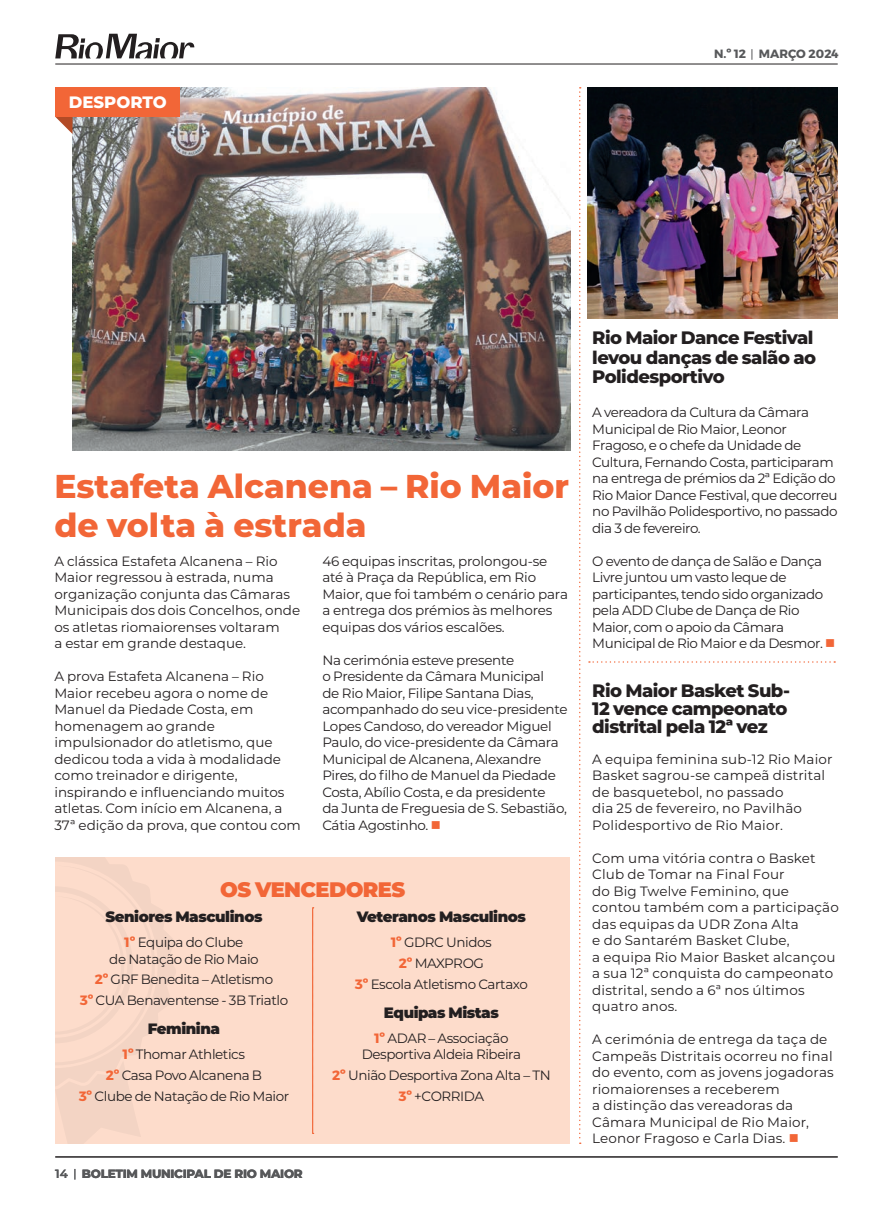
<style>
.page{position:relative;width:893px;height:1212px;background:#fff}
.page>*{position:absolute;margin:0;border:0;box-sizing:border-box;transform-origin:0 0}
.TÍTULO_E{font:800 33px/39px "Montserrat";color:#f26637}
.TXT{font:900 21px "Montserrat";letter-spacing:-.03em;color:#f26637}
.TÍTULO_D{font:800 18px/19.5px "Montserrat";letter-spacing:-.03em;color:#231f20}
.CABEÇA_DE_SECÇÃO{font:800 16.5px "Montserrat";color:#fff}
.TXT-2{font:900 15px "Montserrat";letter-spacing:-.03em;color:#231f20}
.TXT-3{font:13.5px/16.5px "Montserrat";letter-spacing:-.01em;color:#231f20}
.TXT-4{font:13.5px/16.5px "Montserrat";letter-spacing:-.03em;color:#231f20}
.TXT-5{font:13.5px/16.5px "Montserrat";letter-spacing:.01em;color:#231f20}
.TXT-6{font:13.5px "Montserrat";letter-spacing:-.035em;color:#231f20}
.t1{font:800 12px "Montserrat";letter-spacing:-.025em;color:#57585a}
.t2{font:700 12px "Montserrat";color:#57585a}
.s1{color:#f26637}
.s2{font-weight:700;color:#f26637}
.s3{font-weight:600}
</style>
<div class="page">
<hr style="left:55px;top:64px;width:783px;height:1px;background:#231f20">
<svg style="left:55px;top:34px;width:139px;height:24px"></svg>
<img style="left:73px;top:87px;width:497px;height:363px">
<svg style="left:55px;top:117px;width:17px;height:17px"></svg>
<div style="left:55px;top:87px;width:125px;height:30px;background:#f26637"></div>
<hr style="left:55px;top:1157px;width:783px;height:1px;background:#231f20">
<svg style="left:589px;top:661px;width:246px;height:2px"></svg>
<svg style="left:579px;top:87px;width:2px;height:1057px"></svg>
<img style="left:588px;top:87px;width:250px;height:231px">
<div style="left:55px;top:858px;width:515px;height:286px;background:#fddccb"></div>
<svg style="left:312px;top:907px;width:2px;height:227px"></svg>
<p class="CABEÇA_DE_SECÇÃO" style="left:69px;top:90px;width:99px">DESPORTO</p>
<p class="t2" style="left:714px;top:44px;width:126px">N.º 12 MARÇO 2024</p>
<p class="TÍTULO_E" style="left:54px;top:465px;width:516px">Estafeta Alcanena – Rio Maior de volta à estrada</p>
<p class="TXT-3" style="left:54px;top:552px;width:247px">A clássica Estafeta Alcanena – Rio Maior regressou à estrada, numa organização conjunta das Câmaras Municipais dos dois Concelhos, onde os atletas riomaiorenses voltaram<br>a estar em grande destaque.</p>
<p class="TXT-3" style="left:54px;top:667px;width:248px">A prova Estafeta Alcanena – Rio<br>Maior recebeu agora o nome de<br>Manuel da Piedade Costa, em homenagem ao grande impulsionador do atletismo, que dedicou toda a vida à modalidade como treinador e dirigente, inspirando e influenciando muitos atletas. Com início em Alcanena, a<br>37ª edição da prova, que contou com</p>
<p class="TXT-3" style="left:322px;top:552px;width:247px">46 equipas inscritas, prolongou-se até à Praça da República, em Rio Maior, que foi também o cenário para a entrega dos prémios às melhores equipas dos vários escalões.</p>
<p class="TXT-3" style="left:322px;top:651px;width:247px">Na cerimónia esteve presente<br>o Presidente da Câmara Municipal<br>de Rio Maior, Filipe Santana Dias, acompanhado do seu vice-presidente Lopes Candoso, do vereador Miguel Paulo, do vice-presidente da Câmara Municipal de Alcanena, Alexandre Pires, do filho de Manuel da Piedade Costa, Abílio Costa, e da presidente<br>da Junta de Freguesia de S. Sebastião, Cátia Agostinho. <span class="s1">■</span></p>
<p class="TXT" style="left:220px;top:874px;width:187px">OS VENCEDORES</p>
<p class="TXT-2" style="left:105px;top:905px;width:159px">Seniores Masculinos</p>
<p class="TXT-4" style="left:109px;top:934px;width:151px;text-align:center"><span class="s2">1º</span> Equipa do Clube<br>de Natação de Rio Maio</p>
<p class="TXT-4" style="left:95px;top:971px;width:180px"><span class="s2">2º</span> GRF Benedita – Atletismo</p>
<p class="TXT-4" style="left:80px;top:992px;width:210px"><span class="s2">3º</span> CUA Benaventense - 3B Triatlo</p>
<p class="TXT-2" style="left:148px;top:1018px;width:74px">Feminina</p>
<p class="TXT-4" style="left:123px;top:1046px;width:124px"><span class="s2">1º</span> Thomar Athletics</p>
<p class="TXT-4" style="left:106px;top:1067px;width:158px"><span class="s2">2º</span> Casa Povo Alcanena B</p>
<p class="TXT-4" style="left:79px;top:1087px;width:212px"><span class="s2">3º</span> Clube de Natação de Rio Maior</p>
<p class="TXT-2" style="left:357px;top:905px;width:171px">Veteranos Masculinos</p>
<p class="TXT-4" style="left:391px;top:934px;width:102px"><span class="s2">1º</span> GDRC Unidos</p>
<p class="TXT-6" style="left:399px;top:954px;width:87px"><span class="s2">2º</span> MAXPROG</p>
<p class="TXT-4" style="left:355px;top:975px;width:175px"><span class="s2">3º</span> Escola Atletismo Cartaxo</p>
<p class="TXT-2" style="left:384px;top:1001px;width:116px">Equipas Mistas</p>
<p class="TXT-4" style="left:362px;top:1029px;width:161px;text-align:center"><span class="s2">1º</span> ADAR – Associação<br>Desportiva Aldeia Ribeira</p>
<p class="TXT-4" style="left:332px;top:1067px;width:220px"><span class="s2">2º</span> União Desportiva Zona Alta – TN</p>
<p class="TXT-4" style="left:399px;top:1087px;width:87px"><span class="s2">3º</span> +CORRIDA</p>
<p class="t1" style="left:55px;top:1165px;width:249px"><span class="s3">14</span> BOLETIM MUNICIPAL DE RIO MAIOR</p>
<p class="TÍTULO_D" style="left:592px;top:327px;width:226px">Rio Maior Dance Festival levou danças de salão ao<br>Polidesportivo</p>
<p class="TXT-4" style="left:592px;top:403px;width:247px">A vereadora da Cultura da Câmara Municipal de Rio Maior, Leonor Fragoso, e o chefe da Unidade de Cultura, Fernando Costa, participaram na entrega de prémios da 2ª Edição do Rio Maior Dance Festival, que decorreu no Pavilhão Polidesportivo, no passado dia 3 de fevereiro.</p>
<p class="TXT-4" style="left:592px;top:552px;width:244px">O evento de dança de Salão e Dança<br>Livre juntou um vasto leque de participantes, tendo sido organizado pela ADD Clube de Dança de Rio<br>Maior, com o apoio da Câmara<br>Municipal de Rio Maior e da Desmor. <span class="s1">■</span></p>
<p class="TÍTULO_D" style="left:592px;top:680px;width:199px;line-height:18px">Rio Maior Basket Sub-<br>12 vence campeonato distrital pela 12ª vez</p>
<p class="TXT-5" style="left:592px;top:750px;width:242px">A equipa feminina sub-12 Rio Maior<br>Basket sagrou-se campeã distrital de basquetebol, no passado<br>dia 25 de fevereiro, no Pavilhão<br>Polidesportivo de Rio Maior.</p>
<p class="TXT-5" style="left:592px;top:849px;width:248px">Com uma vitória contra o Basket<br>Club de Tomar na Final Four<br>do Big Twelve Feminino, que contou também com a participação das equipas da UDR Zona Alta<br>e do Santarém Basket Clube,<br>a equipa Rio Maior Basket alcançou a sua 12ª conquista do campeonato distrital, sendo a 6ª nos últimos quatro anos.</p>
<p class="TXT-5" style="left:592px;top:1030px;width:243px">A cerimónia de entrega da taça de<br>Campeãs Distritais ocorreu no final do evento, com as jovens jogadoras riomaiorenses a receberem<br>a distinção das vereadoras da<br>Câmara Municipal de Rio Maior,<br>Leonor Fragoso e Carla Dias. <span class="s1">■</span></p>
</div>
